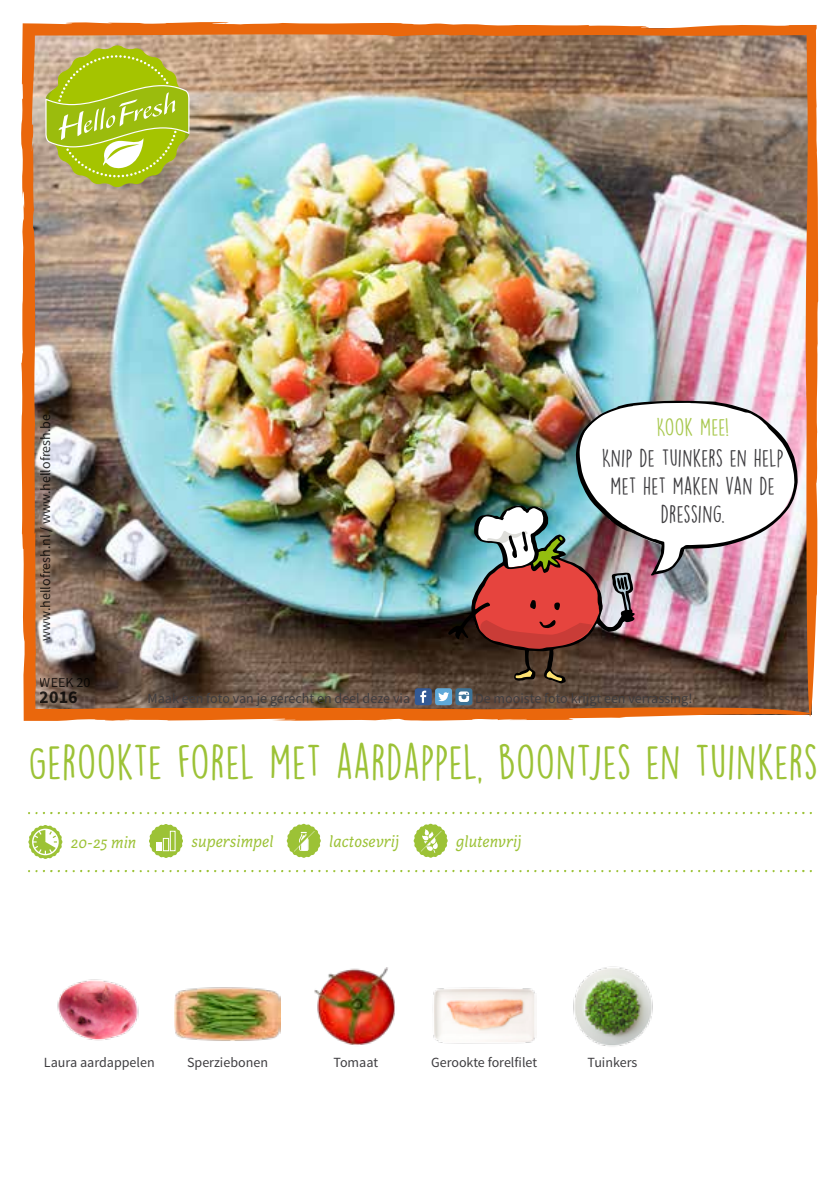
<style>
.page{position:relative;width:840px;height:1191px;background:#fff}
.page>*{position:absolute;margin:0;border:0;box-sizing:border-box;transform-origin:0 0}
.t1{font:44px "Lemon Yellow Sun";letter-spacing:-.005em;color:#9cc236}
.t2{font:22px/28px "Lemon Yellow Sun";color:#3e3d40;text-align:center}
.t3{font:22px "Lemon Yellow Sun";letter-spacing:.005em;color:#a8c84e}
.t4{font:700 18px "Source Sans Pro";color:#000}
.t5{font:italic 17px "Capucine Basic";color:#9cc236}
.t6{font:14px "Source Sans Pro";color:#3e3d40}
.t7{font:14px "Source Sans Pro";color:#000}
</style>
<div class="page">
<img style="left:21px;top:22px;width:796px;height:851px">
<img style="left:57px;top:979px;width:82px;height:62px">
<img style="left:573px;top:966px;width:80px;height:81px">
<img style="left:433px;top:987px;width:103px;height:57px">
<img style="left:314px;top:967px;width:81px;height:78px">
<img style="left:175px;top:987px;width:105px;height:54px">
<svg style="left:28px;top:825px;width:35px;height:34px"></svg>
<svg style="left:149px;top:824px;width:34px;height:34px"></svg>
<div style="left:163px;top:838px;width:6px;height:13px;border:1px solid #fff"></div>
<div style="left:170px;top:831px;width:5px;height:20px;border:1px solid #fff"></div>
<svg style="left:413px;top:823px;width:34px;height:35px"></svg>
<svg style="left:286px;top:823px;width:35px;height:35px"></svg>
<img style="left:558px;top:388px;width:238px;height:12px">
<img style="left:448px;top:400px;width:349px;height:283px">
<p class="t7" style="left:37px;top:641px;width:228px;rotate:-90deg">www.hellofresh.nl / www.hellofresh.be</p>
<p class="t7" style="left:40px;top:674px;width:52px">WEEK 20</p>
<p class="t4" style="left:40px;top:685px;width:40px">2016</p>
<h2 class="t3" style="left:656px;top:413px;width:74px">KOOK MEE!</h2>
<h2 class="t2" style="left:601px;top:443px;width:184px">KNIP DE TUINKERS EN HELP<br>MET HET MAKEN VAN DE<br>DRESSING.</h2>
<p class="t6" style="left:147px;top:690px;width:264px">Maak een foto van je gerecht en deel deze via</p>
<p class="t6" style="left:475px;top:690px;width:218px">De mooiste foto krijgt een verrassing!</p>
<h1 class="t1" style="left:28px;top:734px;width:790px">GEROOKTE FOREL MET AARDAPPEL, BOONTJES EN TUINKERS</h1>
<p class="t5" style="left:191px;top:829px;width:83px">supersimpel</p>
<p class="t5" style="left:71px;top:830px;width:67px">20-25 min</p>
<p class="t5" style="left:329px;top:829px;width:71px">lactosevrij</p>
<p class="t5" style="left:456px;top:829px;width:67px">glutenvrij</p>
<p class="t6" style="left:44px;top:1053px;width:112px">Laura aardappelen</p>
<p class="t6" style="left:187px;top:1053px;width:82px">Sperziebonen</p>
<p class="t6" style="left:333px;top:1053px;width:46px">Tomaat</p>
<p class="t6" style="left:431px;top:1053px;width:107px">Gerookte forelfilet</p>
<p class="t6" style="left:587px;top:1053px;width:51px">Tuinkers</p>
</div>
